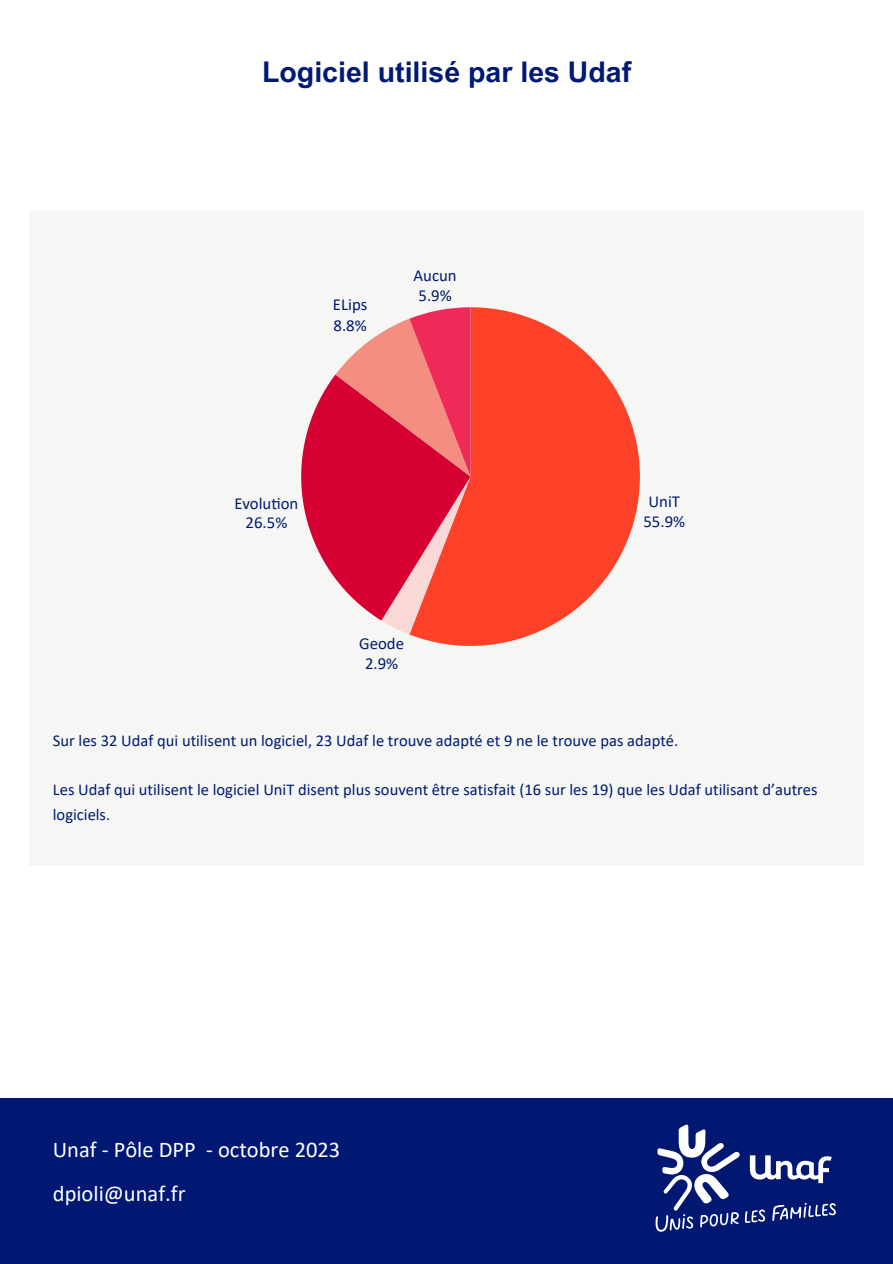
<style>
.page{position:relative;width:893px;height:1264px;background:#fff}
.page>*{position:absolute;margin:0;border:0;box-sizing:border-box;transform-origin:0 0}
.t1{font:700 28.5px "Arial MT Pro";color:#001a73}
.t2{font:22.5px "Calibri";color:#fff}
.t3{font:16.8px/20px "Calibri";color:#001a73;text-align:center}
.t4{font:16.5px/24.8px "Calibri";color:#001a73}
</style>
<div class="page">
<div style="left:30px;top:211px;width:833px;height:655px;background:#f6f7f4"></div>
<svg style="left:409px;top:307px;width:231px;height:339px;fill:#fe4229"></svg>
<svg style="left:301px;top:307px;width:169px;height:327px"></svg>
<div style="left:0;top:1097px;width:892px;height:166px;background:#001872"></div>
<svg style="left:655px;top:1124px;width:180px;height:107px"></svg>
<h1 class="t1" style="left:262px;top:61px;width:370px">Logiciel utilisé par les Udaf</h1>
<p class="t3" style="left:333px;top:295px;width:36px;line-height:21.1px;text-align:left">ELips<br>8.8%</p>
<p class="t3" style="left:413px;top:267px;width:45px;line-height:19.4px;text-align:left">Aucun<br>5.9%</p>
<p class="t3" style="left:235px;top:494px;width:65px">Evolution<br>26.5%</p>
<p class="t3" style="left:359px;top:634px;width:46px">Geode<br>2.9%</p>
<p class="t3" style="left:643px;top:493px;width:43px">UniT<br>55.9%</p>
<p class="t4" style="left:53px;top:729px;width:627px">Sur les 32 Udaf qui utilisent un logiciel, 23 Udaf le trouve adapté et 9 ne le trouve pas adapté.</p>
<p class="t4" style="left:53px;top:778px;width:766px">Les Udaf qui utilisent le logiciel UniT disent plus souvent être satisfait (16 sur les 19) que les Udaf utilisant d’autres logiciels.</p>
<p class="t2" style="left:53px;top:1140px;width:289px">Unaf - Pôle DPP - octobre 2023</p>
<h2 class="t2" style="left:53px;top:1183px;width:134px">dpioli@unaf.fr</h2>
</div>
